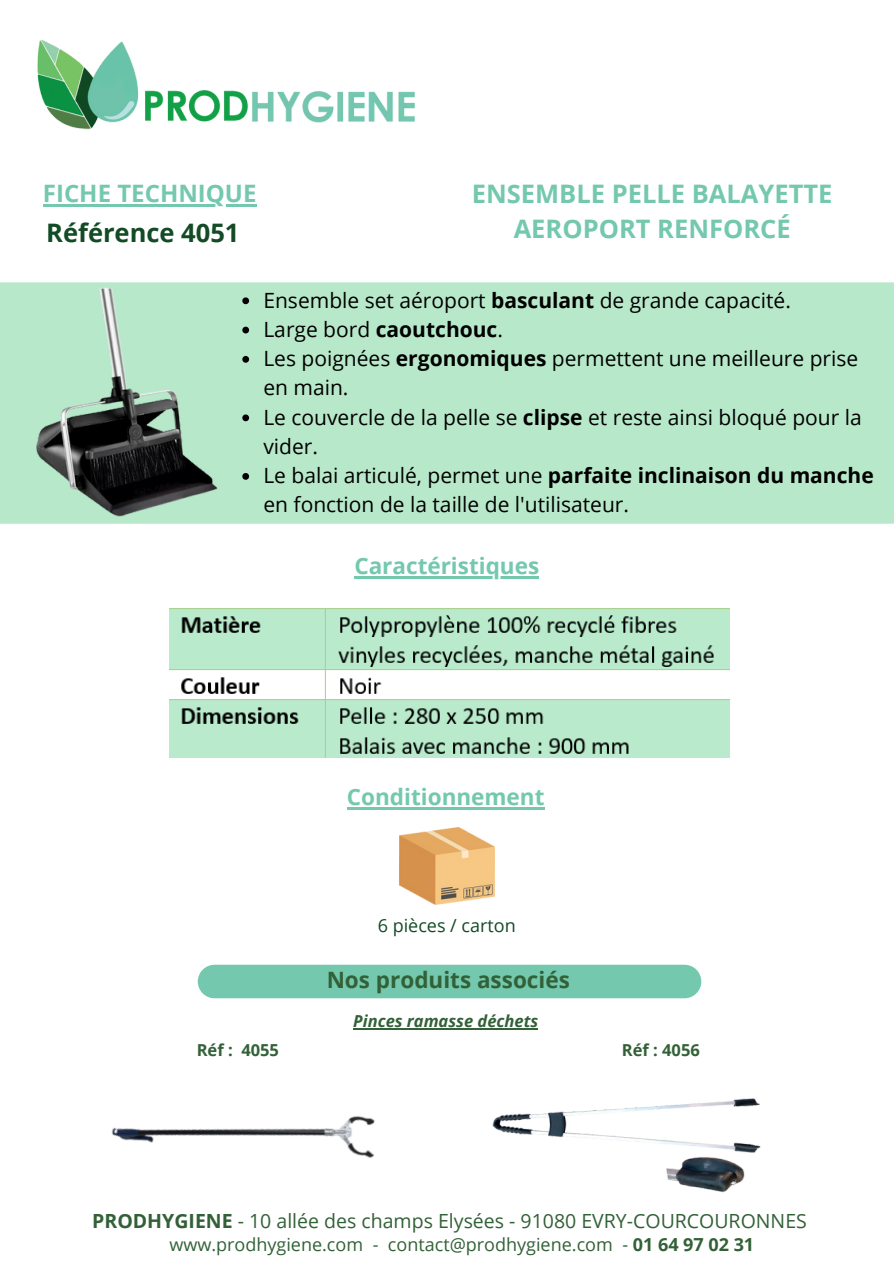
<style>
.page{position:relative;width:894px;height:1264px;background:#fff}
.page>*{position:absolute;margin:0;border:0;box-sizing:border-box;transform-origin:0 0}
.t1{font:700 25.5px/34.8px "Open Sans";color:#73c8ae;text-align:center}
.t2{font:700 25.5px "Open Sans";color:#124b25}
.t3{font:700 24px "Open Sans";color:#73c8ae}
.t4{font:700 22.5px "Open Sans";color:#73c8ae}
.t5{font:700 22.5px "Open Sans";color:#326137}
.t6{font:21px/29.2px "Open Sans";color:#000}
.t7{font:19.5px "Open Sans";color:#326137}
.t8{font:18px "Open Sans";color:#326137}
.t9{font:18px "Open Sans";color:#124b25}
.t10{font:italic 700 16.5px "Open Sans";color:#326137}
.t11{font:700 16.5px "Open Sans";color:#326137}
.s1{font-weight:700}
</style>
<div class="page">
<img style="left:37px;top:39px;width:378px;height:91px">
<div style="left:282px;top:282px;width:611px;height:241px;background:#b7e8ca"></div>
<div style="left:282px;top:293px;width:611px;height:220px;background:#b7e8ca"></div>
<div style="left:198px;top:964px;width:503px;height:34px;background:#73c8ae;border-radius:17px"></div>
<img style="left:399px;top:826px;width:96px;height:80px">
<img style="left:111px;top:964px;width:312px;height:194px">
<img style="left:492px;top:1098px;width:269px;height:95px">
<img style="left:0;top:282px;width:282px;height:242px">
<img style="left:170px;top:608px;width:559px;height:149px">
<hr style="left:354px;top:576px;width:185px;height:2px;background:#73c8ae">
<hr style="left:43px;top:204px;width:213px;height:2px;background:#73c8ae">
<hr style="left:347px;top:807px;width:197px;height:2px;background:#73c8ae">
<hr style="left:353px;top:1028px;width:185px;height:1px;background:#326137">
<svg style="left:242px;top:297px;width:7px;height:7px"></svg>
<svg style="left:242px;top:327px;width:7px;height:6px"></svg>
<svg style="left:242px;top:356px;width:7px;height:7px"></svg>
<svg style="left:242px;top:414px;width:7px;height:7px"></svg>
<svg style="left:242px;top:473px;width:7px;height:7px"></svg>
<p class="t3" style="left:43px;top:176px;width:215px">FICHE TECHNIQUE</p>
<p class="t2" style="left:46px;top:215px;width:195px">Référence 4051</p>
<p class="t1" style="left:471px;top:175px;width:362px">ENSEMBLE PELLE BALAYETTE<br>AEROPORT RENFORCÉ</p>
<p class="t6" style="left:263px;top:285px;width:529px">Ensemble set aéroport <span class="s1">basculant</span> de grande capacité.</p>
<h3 class="t6" style="left:263px;top:314px;width:241px">Large bord <span class="s1">caoutchouc</span>.</h3>
<p class="t6" style="left:263px;top:343px;width:596px">Les poignées <span class="s1">ergonomiques</span> permettent une meilleure prise en main.</p>
<p class="t6" style="left:263px;top:402px;width:599px">Le couvercle de la pelle se <span class="s1">clipse</span> et reste ainsi bloqué pour la vider.</p>
<p class="t6" style="left:263px;top:460px;width:611px">Le balai articulé, permet une <span class="s1">parfaite inclinaison du manche </span>en fonction de la taille de l'utilisateur.</p>
<p class="t4" style="left:354px;top:550px;width:186px">Caractéristiques</p>
<p class="t4" style="left:347px;top:780px;width:199px">Conditionnement</p>
<h3 class="t9" style="left:377px;top:913px;width:139px">6 pièces / carton</h3>
<p class="t5" style="left:326px;top:964px;width:244px">Nos produits associés</p>
<h5 class="t10" style="left:353px;top:1009px;width:186px">Pinces ramasse déchets</h5>
<p class="t11" style="left:197px;top:1038px;width:84px">Réf : 4055</p>
<p class="t11" style="left:621px;top:1038px;width:79px">Réf : 4056</p>
<p class="t7" style="left:92px;top:1207px;width:716px"><span class="s1">PRODHYGIENE</span> - 10 allée des champs Elysées - 91080 EVRY-COURCOURONNES</p>
<h3 class="t8" style="left:169px;top:1231px;width:586px">www.prodhygiene.com - contact@prodhygiene.com - <span class="s1">01 64 97 02 31</span></h3>
</div>
